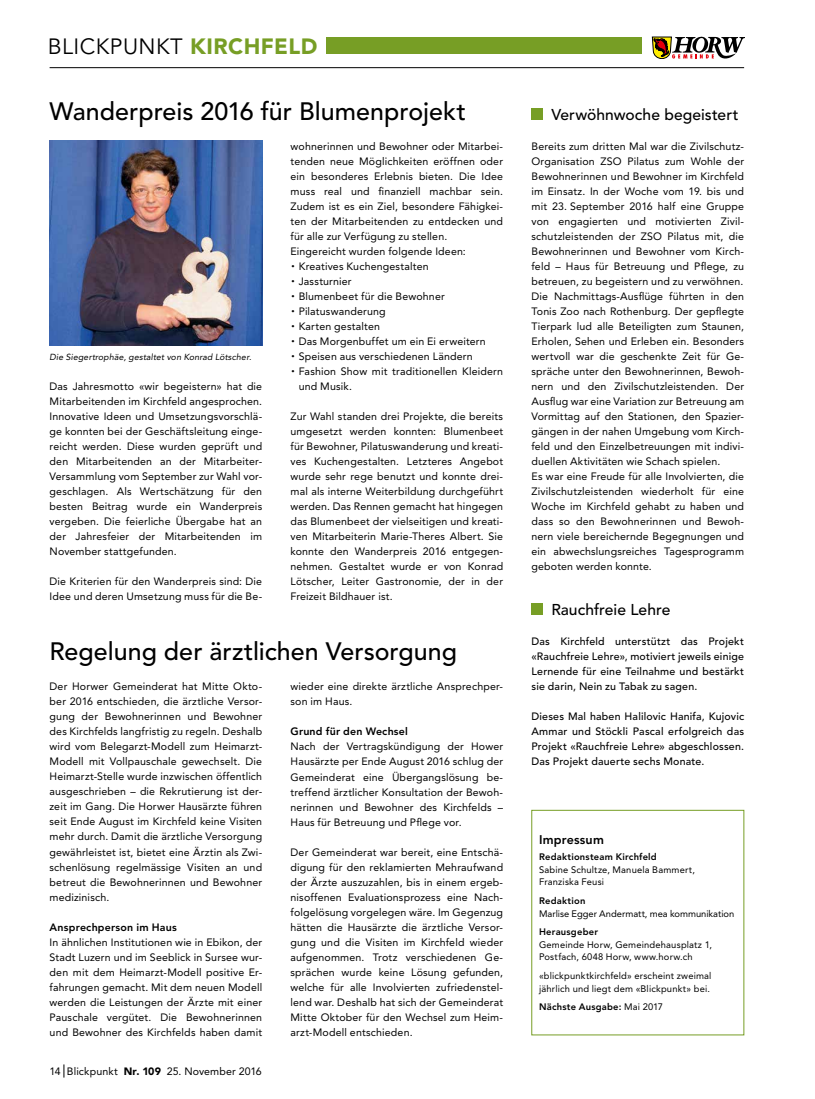
<style>
.page{position:relative;width:815px;height:1099px;background:#fff}
.page>*{position:absolute;margin:0;border:0;box-sizing:border-box;transform-origin:0 0}
.t1{font:500 25px "Avenir";color:#000}
.t2{font:22px "Avenir";letter-spacing:.02em;color:#000}
.t3{font:500 15.62px "Avenir";letter-spacing:.005em;color:#000}
.t4{font:800 12.5px "Avenir";letter-spacing:.015em;color:#000}
.t5{font:10.62px/15px "Avenir";letter-spacing:.015em;color:#000;text-align:justify}
.t6{font:500 10.62px/15px "Avenir";letter-spacing:.015em;color:#000;text-align:justify}
.t7{font:800 10.62px "Avenir";letter-spacing:.02em;color:#000}
.t8{font:9.38px/12.5px "Avenir";letter-spacing:.02em;color:#000}
.t9{font:800 9.38px "Avenir";letter-spacing:.025em;color:#000}
.t10{font:9.38px "Avenir";color:#000}
.t11{font:italic 8.75px "Avenir";letter-spacing:.02em;color:#000}
.s1{font-weight:900;color:#779e25}
.s2{font-size:18.75px}
.s3{font-weight:900}
.s4{font-weight:400}
</style>
<div class="page">
<div style="left:326px;top:37px;width:315px;height:17px;background:#779e25"></div>
<hr style="left:50px;top:67px;width:694px;height:1px;background:#000">
<svg style="left:652px;top:37px;width:92px;height:22px"></svg>
<svg style="left:64px;top:1064px;width:1px;height:13px"></svg>
<div style="left:531px;top:810px;width:213px;height:225px;border:1px solid #779e25"></div>
<div style="left:531px;top:108px;width:12px;height:11px;background:#779e25"></div>
<div style="left:531px;top:603px;width:12px;height:11px;background:#779e25"></div>
<img style="left:50px;top:140px;width:212px;height:205px">
<h2 class="t2" style="left:48px;top:33px;width:271px">BLICKPUNKT <span class="s1">KIRCHFELD</span></h2>
<h1 class="t1" style="left:50px;top:97px;width:418px">Wanderpreis 2016 für Blumenprojekt</h1>
<p class="t11" style="left:50px;top:352px;width:203px">Die Siegertrophäe, gestaltet von Konrad Lötscher.</p>
<p class="t5" style="left:50px;top:379px;width:214px">Das Jahresmotto «wir begeistern» hat die Mitarbeitenden im Kirchfeld angesprochen.<br>Innovative Ideen und Umsetzungsvorschlä&shy;ge konnten bei der Geschäftsleitung einge&shy;reicht werden. Diese wurden geprüft und den Mitarbeitenden an der Mitarbeiter-Versammlung vom September zur Wahl vor&shy;geschlagen. Als Wertschätzung für den besten Beitrag wurde ein Wanderpreis vergeben. Die feierliche Übergabe hat an der Jahresfeier der Mitarbeitenden im November stattgefunden.</p>
<p class="t5" style="left:50px;top:574px;width:214px">Die Kriterien für den Wanderpreis sind: Die<br>Idee und deren Umsetzung muss für die Be-</p>
<p class="t5" style="left:291px;top:139px;width:214px">wohnerinnen und Bewohner oder Mitarbei-</p>
<p class="t5" style="left:291px;top:154px;width:214px">tenden neue Möglichkeiten eröffnen oder</p>
<p class="t5" style="left:291px;top:169px;width:214px">ein besonderes Erlebnis bieten. Die Idee</p>
<p class="t5" style="left:291px;top:184px;width:214px">muss real und finanziell machbar sein.</p>
<p class="t5" style="left:291px;top:199px;width:214px">Zudem ist es ein Ziel, besondere Fähigkei-</p>
<p class="t5" style="left:291px;top:214px;width:214px">ten der Mitarbeitenden zu entdecken und</p>
<p class="t5" style="left:291px;top:229px;width:158px">für alle zur Verfügung zu stellen.</p>
<p class="t5" style="left:291px;top:244px;width:177px">Eingereicht wurden folgende Ideen:</p>
<p class="t5" style="left:291px;top:259px;width:140px"><span class="s2">·</span> Kreatives Kuchengestalten</p>
<p class="t5" style="left:291px;top:274px;width:63px"><span class="s2">·</span> Jassturnier</p>
<p class="t5" style="left:291px;top:289px;width:156px"><span class="s2">·</span> Blumenbeet für die Bewohner</p>
<p class="t5" style="left:291px;top:304px;width:97px"><span class="s2">·</span> Pilatuswanderung</p>
<p class="t5" style="left:291px;top:319px;width:91px"><span class="s2">·</span> Karten gestalten</p>
<p class="t5" style="left:291px;top:334px;width:197px"><span class="s2">·</span> Das Morgenbuffet um ein Ei erweitern</p>
<p class="t5" style="left:291px;top:349px;width:184px"><span class="s2">·</span> Speisen aus verschiedenen Ländern</p>
<p class="t5" style="left:291px;top:364px;width:214px"><span class="s2">·</span> Fashion Show mit traditionellen Kleidern</p>
<p class="t5" style="left:299px;top:379px;width:55px">und Musik.</p>
<p class="t5" style="left:291px;top:409px;width:214px">Zur Wahl standen drei Projekte, die bereits umgesetzt werden konnten: Blumenbeet für Bewohner, Pilatuswanderung und kreati&shy;ves Kuchengestalten. Letzteres Angebot wurde sehr rege benutzt und konnte drei&shy;mal als interne Weiterbildung durchgeführt werden. Das Rennen gemacht hat hingegen das Blumenbeet der vielseitigen und kreati&shy;ven Mitarbeiterin Marie-Theres Albert. Sie konnte den Wanderpreis 2016 entgegen&shy;nehmen. Gestaltet wurde er von Konrad Lötscher, Leiter Gastronomie, der in der Freizeit Bildhauer ist.</p>
<h1 class="t1" style="left:50px;top:637px;width:409px">Regelung der ärztlichen Versorgung</h1>
<p class="t5" style="left:50px;top:679px;width:214px">Der Horwer Gemeinderat hat Mitte Okto&shy;ber 2016 entschieden, die ärztliche Versor&shy;gung der Bewohnerinnen und Bewohner des Kirchfelds langfristig zu regeln. Deshalb wird vom Belegarzt-Modell zum Heimarzt-Modell mit Vollpauschale gewechselt. Die Heimarzt-Stelle wurde inzwischen öffentlich ausgeschrieben – die Rekrutierung ist der&shy;zeit im Gang. Die Horwer Hausärzte führen seit Ende August im Kirchfeld keine Visiten mehr durch. Damit die ärztliche Versorgung gewährleistet ist, bietet eine Ärztin als Zwi&shy;schenlösung regelmässige Visiten an und betreut die Bewohnerinnen und Bewohner medizinisch.</p>
<p class="t7" style="left:50px;top:920px;width:129px">Ansprechperson im Haus</p>
<p class="t5" style="left:50px;top:934px;width:214px">In ähnlichen Institutionen wie in Ebikon, der Stadt Luzern und im Seeblick in Sursee wur&shy;den mit dem Heimarzt-Modell positive Er&shy;fahrungen gemacht. Mit dem neuen Modell werden die Leistungen der Ärzte mit einer Pauschale vergütet. Die Bewohnerinnen und Bewohner des Kirchfelds haben damit</p>
<p class="t5" style="left:50px;top:1063px;width:214px">14 Blickpunkt <span class="s3">Nr. 109</span> 25. November 2016</p>
<p class="t5" style="left:291px;top:679px;width:214px">wieder eine direkte ärztliche Ansprechper&shy;son im Haus.</p>
<p class="t7" style="left:291px;top:725px;width:119px">Grund für den Wechsel</p>
<p class="t5" style="left:291px;top:739px;width:214px">Nach der Vertragskündigung der Hower Hausärzte per Ende August 2016 schlug der Gemeinderat eine Übergangslösung be&shy;treffend ärztlicher Konsultation der Bewoh&shy;nerinnen und Bewohner des Kirchfelds – Haus für Betreuung und Pflege vor.</p>
<p class="t5" style="left:291px;top:844px;width:214px">Der Gemeinderat war bereit, eine Entschä&shy;digung für den reklamierten Mehraufwand der Ärzte auszuzahlen, bis in einem ergeb&shy;nisoffenen Evaluationsprozess eine Nach&shy;folgelösung vorgelegen wäre. Im Gegenzug hätten die Hausärzte die ärztliche Versor&shy;gung und die Visiten im Kirchfeld wieder aufgenommen. Trotz verschiedenen Ge&shy;sprächen wurde keine Lösung gefunden, welche für alle Involvierten zufriedenstel&shy;lend war. Deshalb hat sich der Gemeinderat Mitte Oktober für den Wechsel zum Heim&shy;arzt-Modell entschieden.</p>
<h3 class="t3" style="left:551px;top:106px;width:189px">Verwöhnwoche begeistert</h3>
<p class="t5" style="left:531px;top:139px;width:214px;text-align:left">Bereits zum dritten Mal war die Zivilschutz-Organisation ZSO Pilatus zum Wohle der Bewohnerinnen und Bewohner im Kirchfeld im Einsatz. In der Woche vom 19. bis und mit 23. September 2016 half eine Gruppe von engagierten und motivierten Zivil&shy;schutzleistenden der ZSO Pilatus mit, die Bewohnerinnen und Bewohner vom Kirch&shy;feld – Haus für Betreuung und Pflege, zu betreuen, zu begeistern und zu verwöhnen.<br>Die Nachmittags-Ausflüge führten in den Tonis Zoo nach Rothenburg. Der gepflegte Tierpark lud alle Beteiligten zum Staunen, Erholen, Sehen und Erleben ein. Besonders wertvoll war die geschenkte Zeit für Ge&shy;spräche unter den Bewohnerinnen, Bewoh&shy;nern und den Zivilschutzleistenden. Der Ausflug war eine Variation zur Betreuung am Vormittag auf den Stationen, den Spazier&shy;gängen in der nahen Umgebung vom Kirch&shy;feld und den Einzelbetreuungen mit indivi&shy;duellen Aktivitäten wie Schach spielen.<br>Es war eine Freude für alle Involvierten, die Zivilschutzleistenden wiederholt für eine Woche im Kirchfeld gehabt zu haben und dass so den Bewohnerinnen und Bewoh&shy;nern viele bereichernde Begegnungen und ein abwechslungsreiches Tagesprogramm geboten werden konnte.</p>
<h3 class="t3" style="left:551px;top:601px;width:121px">Rauchfreie Lehre</h3>
<p class="t6" style="left:531px;top:634px;width:214px">Das Kirchfeld unterstützt das Projekt «Rauchfreie Lehre», motiviert jeweils einige Lernende für eine Teilnahme und bestärkt sie darin, Nein zu Tabak zu sagen.</p>
<p class="t6" style="left:531px;top:709px;width:214px">Dieses Mal haben Halilovic Hanifa, Kujovic Ammar und Stöckli Pascal erfolgreich das Projekt «Rauchfreie Lehre» abgeschlossen.<br>Das Projekt dauerte sechs Monate.</p>
<p class="t4" style="left:539px;top:832px;width:66px">Impressum</p>
<p class="t9" style="left:539px;top:851px;width:119px">Redaktionsteam Kirchfeld</p>
<p class="t8" style="left:539px;top:863px;width:157px">Sabine Schultze, Manuela Bammert,<br>Franziska Feusi</p>
<p class="t9" style="left:539px;top:895px;width:48px">Redaktion</p>
<p class="t10" style="left:539px;top:907px;width:197px">Marlise Egger Andermatt, mea kommunikation</p>
<p class="t9" style="left:539px;top:926px;width:60px">Herausgeber</p>
<p class="t8" style="left:539px;top:938px;width:175px">Gemeinde Horw, Gemeindehausplatz 1,<br>Postfach, 6048 Horw, www.horw.ch</p>
<p class="t8" style="left:539px;top:969px;width:174px">«blickpunktkirchfeld» erscheint zweimal jährlich und liegt dem «Blickpunkt» bei.</p>
<p class="t9" style="left:539px;top:1001px;width:126px">Nächste Ausgabe: <span class="s4">Mai 2017</span></p>
</div>
